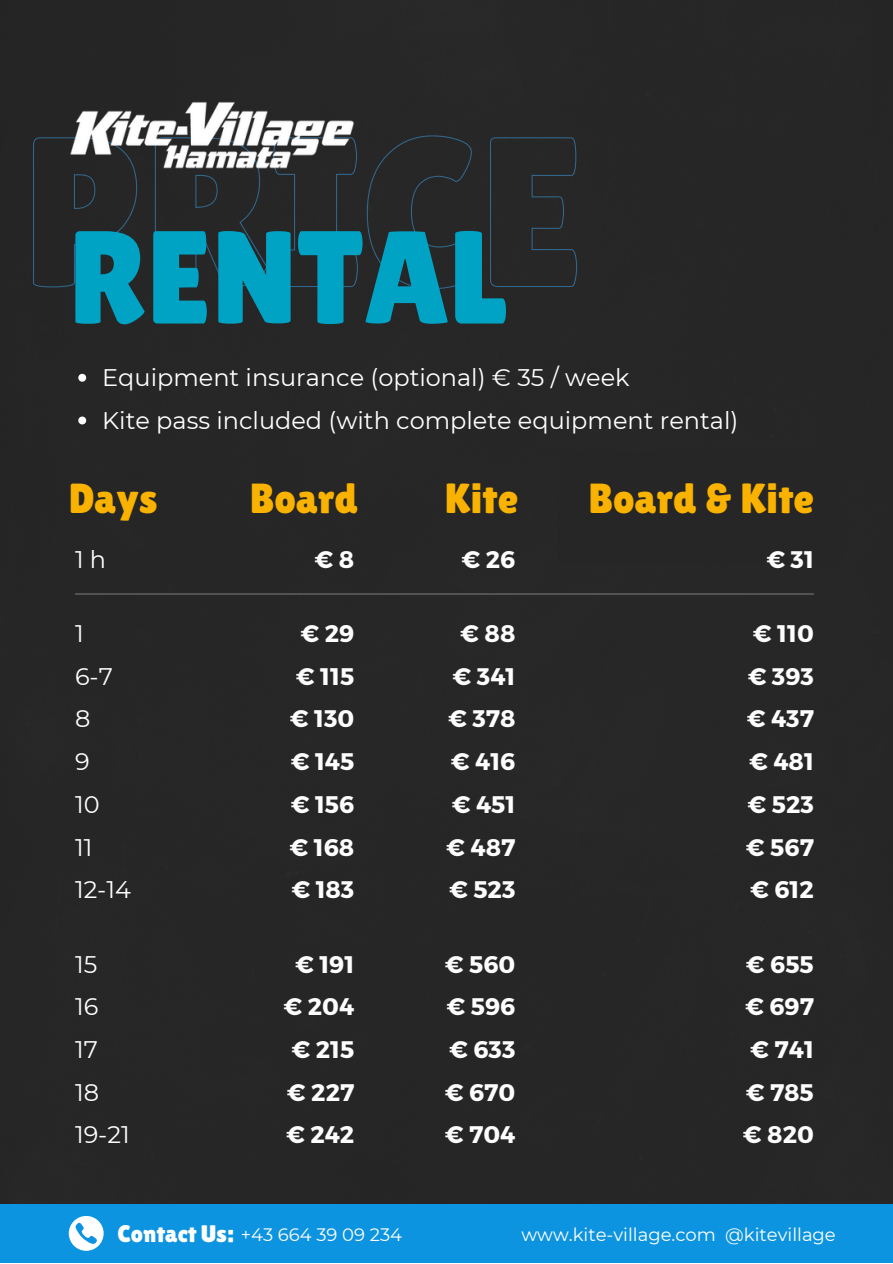
<style>
.page{position:relative;width:893px;height:1264px;background:#fff}
.page>*{position:absolute;margin:0;border:0;box-sizing:border-box;transform-origin:0 0}
.t1{font:131.85px "Lilita One";color:#00a3c4}
.t2{font:42px "Lilita One";color:#f9b200}
.t3{font:700 24px/42.8px "Montserrat";color:#fdfdfd;text-align:center}
.t4{font:24px/42.8px "Montserrat";color:#fff}
.t5{font:18px "Montserrat";color:#fff}
.s1{font-family:"Lilita One";font-size:24px}
</style>
<div class="page">
<div style="left:0;top:0;width:892px;height:1203px;background:#262626"></div>
<div style="left:558px;top:450px;width:285px;height:115px;background:#262626"></div>
<div style="left:33px;top:136px;width:544px;height:153px;background:#272727"></div>
<img style="left:69px;top:101px;width:285px;height:69px">
<svg style="left:78px;top:374px;width:8px;height:8px"></svg>
<svg style="left:78px;top:416px;width:8px;height:8px"></svg>
<hr style="left:75px;top:593px;width:738px;height:1px;background:#fff">
<div style="left:0;top:1203px;width:892px;height:59px;background:#0d94e1"></div>
<div style="left:69px;top:1215px;width:35px;height:35px;background:#fff;border-radius:50%"></div>
<svg style="left:76px;top:1222px;width:21px;height:22px"></svg>
<h1 class="t1" style="left:69px;top:202px;width:440px">RENTAL</h1>
<p class="t4" style="left:102px;top:356px;width:637px">Equipment insurance (optional) € 35 / week<br>Kite pass included (with complete equipment rental)</p>
<h2 class="t2" style="left:69px;top:474px;width:90px">Days</h2>
<p class="t4" style="left:75px;top:537px;width:33px">1 h</p>
<h2 class="t2" style="left:249px;top:474px;width:110px">Board</h2>
<h2 class="t2" style="left:445px;top:474px;width:75px">Kite</h2>
<h2 class="t2" style="left:588px;top:474px;width:227px">Board &amp; Kite</h2>
<p class="t3" style="left:461px;top:536px;width:55px">€ 26</p>
<p class="t3" style="left:314px;top:536px;width:41px">€8</p>
<p class="t3" style="left:766px;top:536px;width:49px">€ 31</p>
<p class="t4" style="left:75px;top:612px;width:57px">1<br>6-7<br>8<br>9<br>10<br>11<br>12-14</p>
<p class="t3" style="left:289px;top:610px;width:66px">€ 29 € 115 € 130 € 145 € 156 € 168 € 183</p>
<p class="t3" style="left:446px;top:610px;width:71px">€ 88 € 341 € 378 € 416 € 451 € 487 € 523</p>
<p class="t3" style="left:745px;top:610px;width:69px;text-align:justify">€ 110 € 393 € 437 € 481 € 523 € 567 € 612</p>
<p class="t4" style="left:75px;top:942px;width:56px">15<br>16<br>17<br>18<br>19-21</p>
<p class="t3" style="left:283px;top:941px;width:72px">€ 191 € 204 € 215 € 227 € 242</p>
<p class="t3" style="left:445px;top:941px;width:72px;text-align:justify">€ 560 € 596 € 633 € 670 € 704</p>
<p class="t3" style="left:742px;top:941px;width:72px">€ 655 € 697 € 741 € 785 € 820</p>
<p class="t5" style="left:117px;top:1223px;width:286px"><span class="s1">Contact Us:</span> +43 664 39 09 234</p>
<p class="t5" style="left:521px;top:1223px;width:316px">www.kite-village.com @kitevillage</p>
</div>
